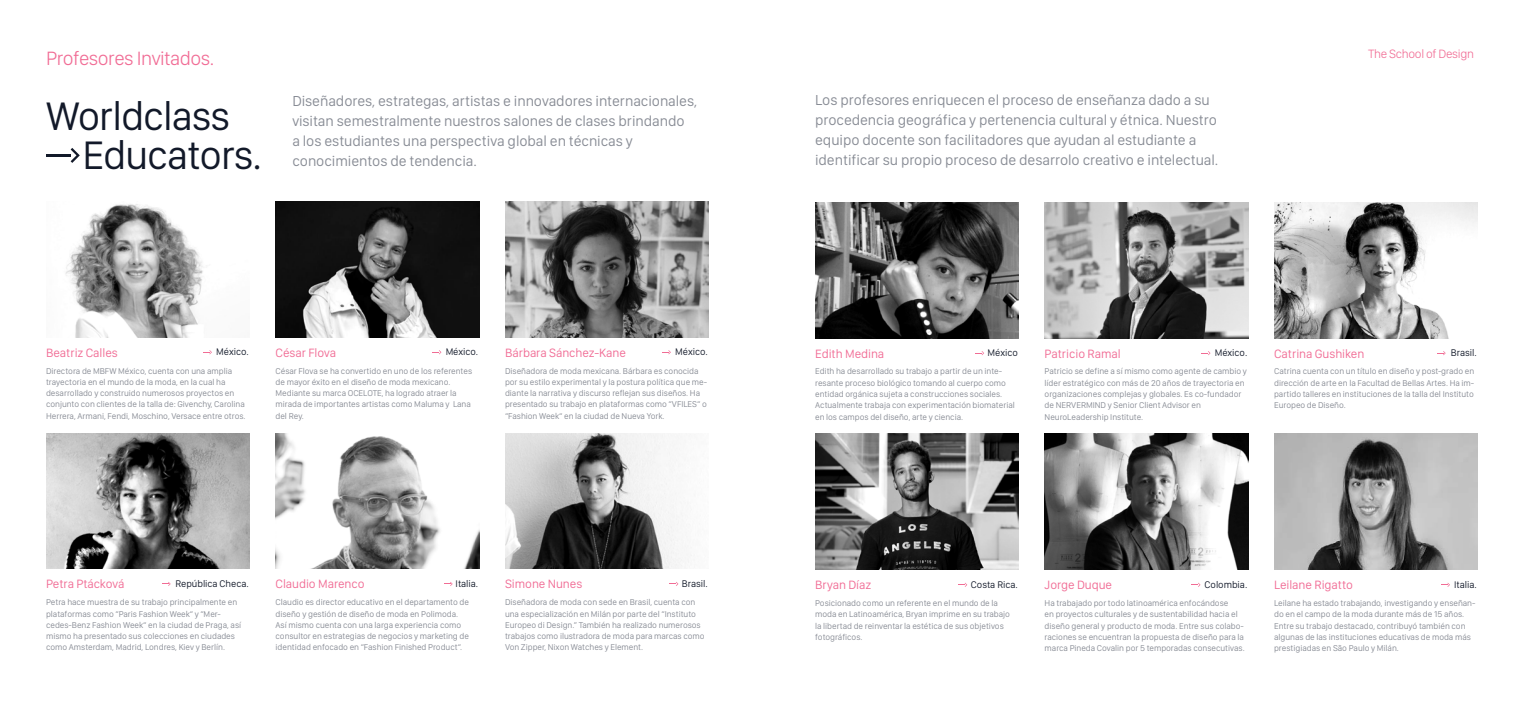
<style>
.page{position:relative;width:1524px;height:709px;background:#fff}
.page>*{position:absolute;margin:0;border:0;box-sizing:border-box;transform-origin:0 0}
.t1{font:41.25px/38.8px "San Francisco Display";letter-spacing:-.025em;color:#121929}
.t2{font:300 20px "San Francisco Display";letter-spacing:-.025em;color:#f16c95}
.t3{font:15px/20px "San Francisco Display";letter-spacing:-.005em;color:#888c95}
.t4{font:12.5px "San Francisco Display";letter-spacing:-.005em;color:#f16c95}
.t5{font:300 12.5px "San Francisco Display";letter-spacing:-.025em;color:#f16c94}
.t6{font:10px "San Francisco Display";letter-spacing:-.005em;color:#121929}
.t7{font:8.75px/11.2px "San Francisco Display";letter-spacing:-.005em;color:#888c95}
</style>
<div class="page">
<hr style="left:46px;top:154px;width:25px;height:2px;background:#121929">
<svg style="left:71px;top:148px;width:9px;height:15px"></svg>
<img style="left:65px;top:204px;width:138px;height:133px">
<svg style="left:203px;top:350px;width:9px;height:4px"></svg>
<img style="left:505px;top:201px;width:204px;height:136px">
<svg style="left:662px;top:350px;width:9px;height:4px"></svg>
<img style="left:275px;top:201px;width:204px;height:136px">
<svg style="left:433px;top:350px;width:8px;height:4px"></svg>
<img style="left:46px;top:433px;width:204px;height:136px">
<svg style="left:162px;top:582px;width:9px;height:4px"></svg>
<img style="left:505px;top:433px;width:187px;height:136px">
<svg style="left:670px;top:582px;width:8px;height:4px"></svg>
<img style="left:275px;top:433px;width:204px;height:136px">
<svg style="left:444px;top:582px;width:9px;height:4px"></svg>
<img style="left:815px;top:202px;width:204px;height:136px">
<svg style="left:975px;top:351px;width:9px;height:4px"></svg>
<img style="left:1274px;top:202px;width:204px;height:136px">
<svg style="left:1437px;top:351px;width:8px;height:4px"></svg>
<img style="left:1044px;top:202px;width:204px;height:136px">
<svg style="left:1202px;top:351px;width:8px;height:4px"></svg>
<img style="left:815px;top:434px;width:204px;height:136px">
<svg style="left:958px;top:582px;width:9px;height:5px"></svg>
<img style="left:1274px;top:434px;width:204px;height:136px">
<svg style="left:1441px;top:582px;width:9px;height:5px"></svg>
<img style="left:1044px;top:434px;width:204px;height:136px">
<svg style="left:1192px;top:582px;width:8px;height:5px"></svg>
<h2 class="t2" style="left:46px;top:46px;width:170px">Profesores Invitados.</h2>
<h1 class="t1" style="left:82px;top:100px;width:181px;text-indent:-36px">Worldclass<br>Educators.</h1>
<h3 class="t3" style="left:292px;top:92px;width:406px">Diseñadores, estrategas, artistas e innovadores internacionales, visitan semestralmente nuestros salones de clases brindando<br>a los estudiantes una perspectiva global en técnicas y conocimientos de tendencia.</h3>
<h3 class="t4" style="left:46px;top:345px;width:73px">Beatriz Calles</h3>
<p class="t7" style="left:46px;top:366px;width:201px">Directora de MBFW México, cuenta con una amplia trayectoria en el mundo de la moda, en la cual ha desarrollado y construido numerosos proyectos en conjunto con clientes de la talla de: Givenchy, Carolina Herrera, Armani, Fendi, Moschino, Versace entre otros.</p>
<p class="t6" style="left:216px;top:346px;width:34px">México.</p>
<h3 class="t4" style="left:275px;top:345px;width:62px">César Flova</h3>
<p class="t6" style="left:675px;top:346px;width:34px">México.</p>
<p class="t7" style="left:275px;top:366px;width:198px">César Flova se ha convertido en uno de los referentes de mayor éxito en el diseño de moda mexicano.<br>Mediante su marca OCELOTE, ha logrado atraer la mirada de importantes artistas como Maluma y Lana del Rey.</p>
<h3 class="t4" style="left:505px;top:345px;width:122px">Bárbara Sánchez-Kane</h3>
<p class="t7" style="left:505px;top:366px;width:204px">Diseñadora de moda mexicana. Bárbara es conocida por su estilo experimental y la postura política que me&shy;diante la narrativa y discurso reflejan sus diseños. Ha presentado su trabajo en plataformas como “VFILES“ o “Fashion Week“ en la ciudad de Nueva York.</p>
<p class="t6" style="left:446px;top:346px;width:34px">México.</p>
<h3 class="t4" style="left:46px;top:576px;width:80px">Petra Ptácková</h3>
<p class="t7" style="left:46px;top:597px;width:197px">Petra hace muestra de su trabajo principalmente en plataformas como “Paris Fashion Week“ y “Mer&shy;cedes-Benz Fashion Week“ en la ciudad de Praga, así mismo ha presentado sus colecciones en ciudades como Amsterdam, Madrid, Londres, Kiev y Berlín.</p>
<h3 class="t4" style="left:275px;top:576px;width:91px">Claudio Marenco</h3>
<p class="t6" style="left:682px;top:577px;width:27px">Brasil.</p>
<p class="t7" style="left:275px;top:597px;width:195px">Claudio es director educativo en el departamento de diseño y gestión de diseño de moda en Polimoda.<br>Así mismo cuenta con una larga experiencia como consultor en estrategias de negocios y marketing de identidad enfocado en “Fashion Finished Product“.</p>
<p class="t6" style="left:175px;top:577px;width:75px">República Checa.</p>
<h3 class="t4" style="left:505px;top:576px;width:79px">Simone Nunes</h3>
<p class="t7" style="left:505px;top:597px;width:201px">Diseñadora de moda con sede en Brasil, cuenta con una especialización en Milán por parte del “Instituto Europeo di Design.” También ha realizado numerosos trabajos como ilustradora de moda para marcas como Von Zipper, Nixon Watches y Element.</p>
<p class="t6" style="left:456px;top:577px;width:24px">Italia.</p>
<p class="t3" style="left:815px;top:92px;width:405px">Los profesores enriquecen el proceso de enseñanza dado a su procedencia geográfica y pertenencia cultural y étnica. Nuestro equipo docente son facilitadores que ayudan al estudiante a identificar su propio proceso de desarrolo creativo e intelectual.</p>
<h3 class="t5" style="left:1368px;top:46px;width:107px">The School of Design</h3>
<h3 class="t4" style="left:815px;top:345px;width:71px">Edith Medina</h3>
<p class="t7" style="left:815px;top:366px;width:201px">Edith ha desarrollado su trabajo a partir de un inte&shy;resante proceso biológico tomando al cuerpo como entidad orgánica sujeta a construcciones sociales.<br>Actualmente trabaja con experimentación biomaterial en los campos del diseño, arte y ciencia.</p>
<p class="t6" style="left:987px;top:347px;width:32px">México</p>
<h3 class="t4" style="left:1274px;top:345px;width:92px">Catrina Gushiken</h3>
<p class="t7" style="left:1274px;top:366px;width:202px;text-align:justify">Catrina cuenta con un título en diseño y post-grado en dirección de arte en la Facultad de Bellas Artes. Ha im&shy;partido talleres en instituciones de la talla del Instituto Europeo de Diseño.</p>
<h3 class="t4" style="left:1044px;top:345px;width:78px">Patricio Ramal</h3>
<p class="t6" style="left:1451px;top:347px;width:27px">Brasil.</p>
<p class="t7" style="left:1044px;top:366px;width:204px">Patricio se define a sí mismo como agente de cambio y líder estratégico con más de 20 años de trayectoria en organizaciones complejas y globales. Es co-fundador de NERVERMIND y Senior Client Advisor en NeuroLeadership Institute.</p>
<p class="t6" style="left:1214px;top:347px;width:34px">México.</p>
<h3 class="t4" style="left:815px;top:577px;width:58px">Bryan Díaz</h3>
<p class="t7" style="left:815px;top:598px;width:196px">Posicionado como un referente en el mundo de la moda en Latinoamérica, Bryan imprime en su trabajo la libertad de reinventar la estética de sus objetivos fotográficos.</p>
<p class="t6" style="left:971px;top:578px;width:48px">Costa Rica.</p>
<h3 class="t4" style="left:1274px;top:577px;width:80px">Leilane Rigatto</h3>
<p class="t7" style="left:1274px;top:598px;width:203px">Leilane ha estado trabajando, investigando y enseñan&shy;do en el campo de la moda durante más de 15 años.<br>Entre su trabajo destacado, contribuyó también con algunas de las instituciones educativas de moda más prestigiadas en São Paulo y Milán.</p>
<h3 class="t4" style="left:1044px;top:577px;width:69px">Jorge Duque</h3>
<p class="t6" style="left:1454px;top:578px;width:24px">Italia.</p>
<p class="t7" style="left:1044px;top:598px;width:202px">Ha trabajado por todo latinoamérica enfocándose<br>en proyectos culturales y de sustentabilidad hacia el diseño general y producto de moda. Entre sus colabo&shy;raciones se encuentran la propuesta de diseño para la marca Pineda Covalin por 5 temporadas consecutivas.</p>
<p class="t6" style="left:1204px;top:578px;width:44px">Colombia.</p>
</div>
